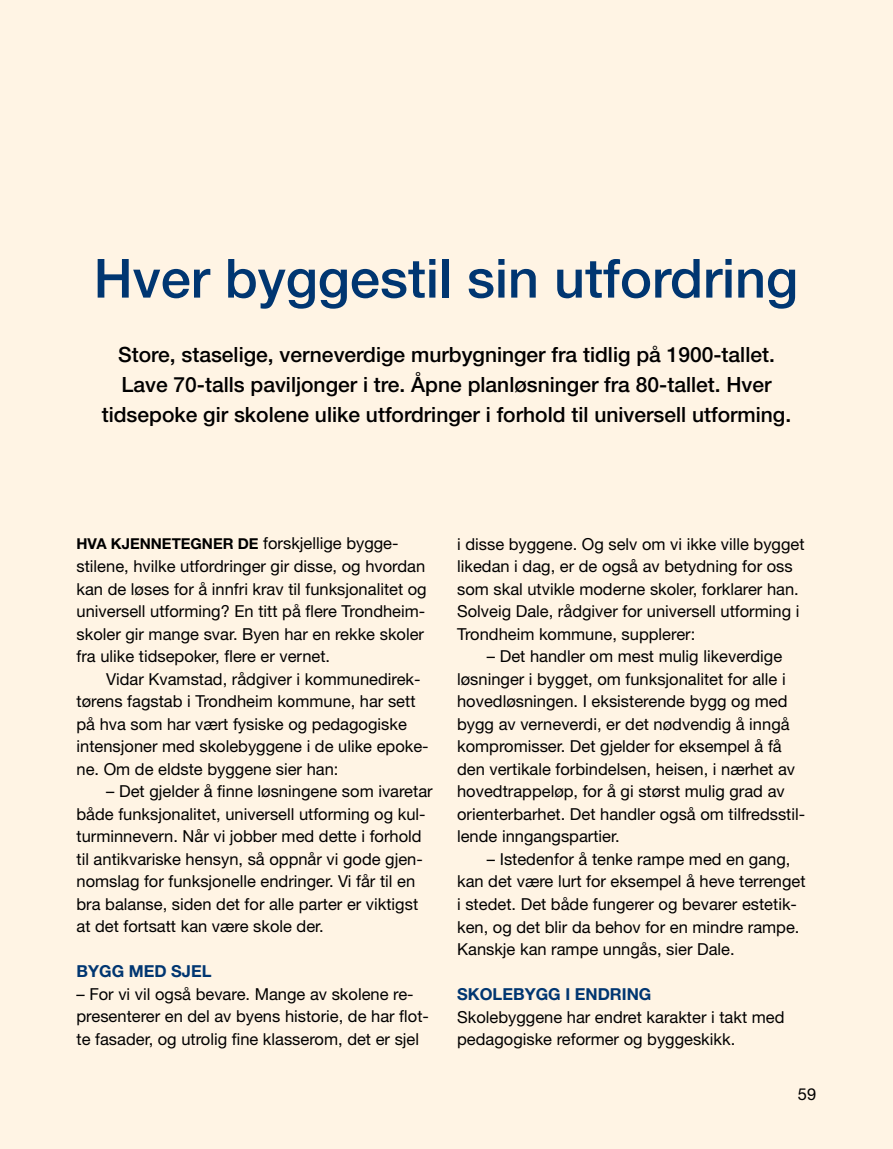
<style>
.page{position:relative;width:893px;height:1149px;background:#fff}
.page>*{position:absolute;margin:0;border:0;box-sizing:border-box;transform-origin:0 0}
.t1{font:500 54px "Helvetica Neue LT Pro";color:#003671}
.t2{font:500 21px/30px "Helvetica Neue LT Pro";color:#000;text-align:center}
.t3{font:16.5px/22.5px "Helvetica Neue LT Pro";color:#000}
.t4{font:700 16.5px "Helvetica Neue LT Pro";color:#003671}
.s1{font-weight:700;font-size:15px}
</style>
<div class="page">
<div style="left:0;top:0;width:893px;height:1148px;background:#fff4e4"></div>
<h1 class="t1" style="left:94px;top:246px;width:706px">Hver byggestil sin utfordring</h1>
<p class="t2" style="left:102px;top:339px;width:691px">Store, staselige, verneverdige murbygninger fra tidlig på 1900-tallet.<br>Lave 70-talls paviljonger i tre. Åpne planløsninger fra 80-tallet. Hver tidsepoke gir skolene ulike utfordringer i forhold til universell utforming.</p>
<p class="t3" style="left:77px;top:531px;width:352px"><span class="s1">HVA KJENNETEGNER DE</span> forskjellige bygge&shy;stilene, hvilke utfordringer gir disse, og hvordan kan de løses for å innfri krav til funksjonalitet og universell utforming? En titt på flere Trondheim&shy;skoler gir mange svar. Byen har en rekke skoler fra ulike tidsepoker, flere er vernet.</p>
<p class="t3" style="left:77px;top:667px;width:354px;text-indent:30px">Vidar Kvamstad, rådgiver i kommunedirek&shy;tørens fagstab i Trondheim kommune, har sett på hva som har vært fysiske og pedagogiske intensjoner med skolebyggene i de ulike epoke&shy;ne. Om de eldste byggene sier han:</p>
<p class="t3" style="left:77px;top:779px;width:358px;text-indent:30px">– Det gjelder å finne løsningene som ivaretar både funksjonalitet, universell utforming og kul&shy;turminnevern. Når vi jobber med dette i forhold til antikvariske hensyn, så oppnår vi gode gjen&shy;nomslag for funksjonelle endringer. Vi får til en bra balanse, siden det for alle parter er viktigst at det fortsatt kan være skole der.</p>
<p class="t4" style="left:77px;top:961px;width:137px">BYGG MED SJEL</p>
<p class="t3" style="left:77px;top:982px;width:354px">– For vi vil også bevare. Mange av skolene re&shy;presenterer en del av byens historie, de har flot&shy;te fasader, og utrolig fine klasserom, det er sjel</p>
<p class="t3" style="left:457px;top:532px;width:349px">i disse byggene. Og selv om vi ikke ville bygget likedan i dag, er de også av betydning for oss som skal utvikle moderne skoler, forklarer han.<br>Solveig Dale, rådgiver for universell utforming i Trondheim kommune, supplerer:</p>
<p class="t3" style="left:457px;top:644px;width:350px;text-indent:30px">– Det handler om mest mulig likeverdige løsninger i bygget, om funksjonalitet for alle i hovedløsningen. I eksisterende bygg og med bygg av verneverdi, er det nødvendig å inngå kompromisser. Det gjelder for eksempel å få den vertikale forbindelsen, heisen, i nærhet av hovedtrappeløp, for å gi størst mulig grad av orienterbarhet. Det handler også om tilfredsstil&shy;lende inngangspartier.</p>
<p class="t3" style="left:457px;top:847px;width:350px;text-indent:30px">– Istedenfor å tenke rampe med en gang, kan det være lurt for eksempel å heve terrenget i stedet. Det både fungerer og bevarer estetik&shy;ken, og det blir da behov for en mindre rampe.<br>Kanskje kan rampe unngås, sier Dale.</p>
<p class="t4" style="left:457px;top:983px;width:196px">SKOLEBYGG I ENDRING</p>
<p class="t3" style="left:457px;top:1004px;width:329px">Skolebyggene har endret karakter i takt med pedagogiske reformer og byggeskikk.</p>
<p class="t3" style="left:798px;top:1082px;width:20px">59</p>
</div>
